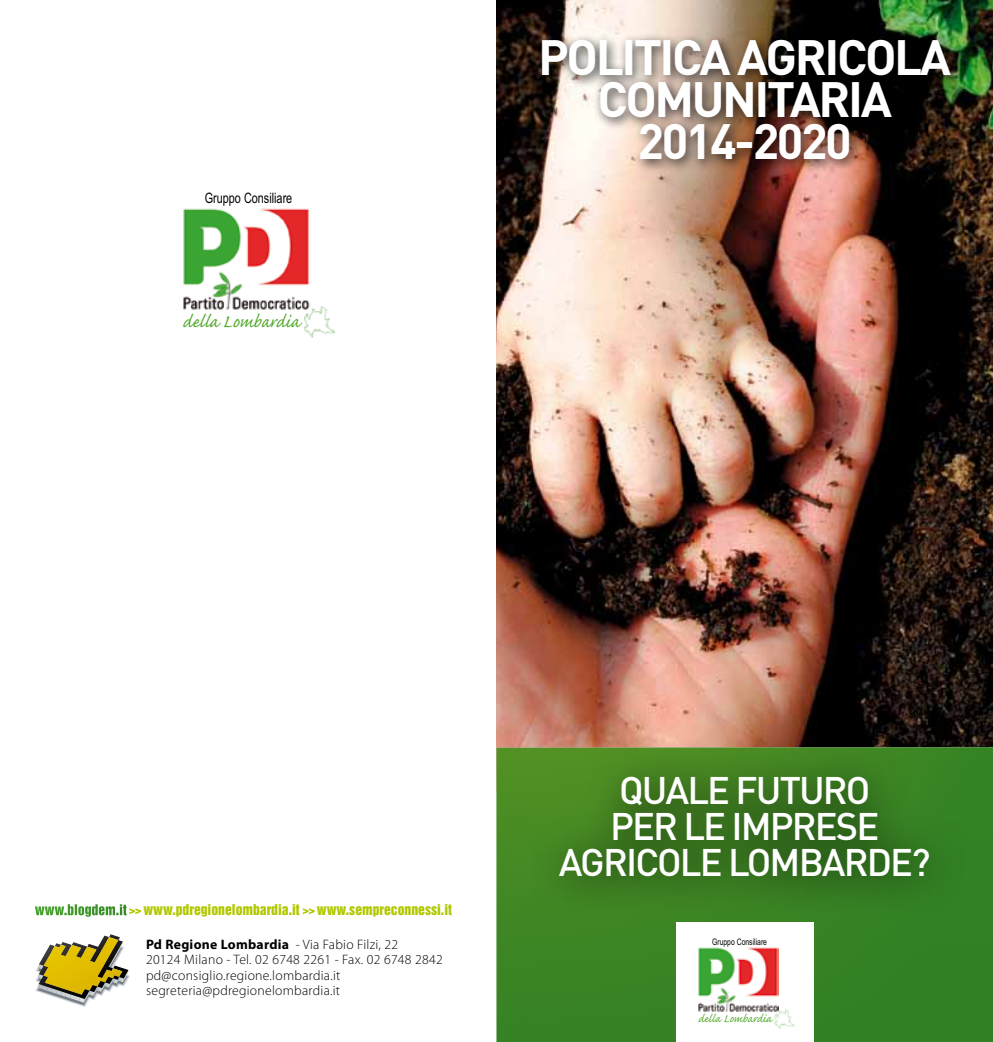
<style>
.page{position:relative;width:993px;height:1042px;background:#fff}
.page>*{position:absolute;margin:0;border:0;box-sizing:border-box;transform-origin:0 0}
.t1{font:700 49px/42px "DIN";letter-spacing:-.05em;color:#fff;text-align:center}
.t2{font:500 37.98px/35.9px "DIN";letter-spacing:-.05em;color:#fff;text-align:center}
.t3{font:22.57px "Caflisch Script";color:#50a928}
.t4{font:14.35px "Arial";color:#000;scale:.76 1}
.t5{font:14.17px "Caflisch Script";color:#50a928}
.t6{font:300 13.65px/15.4px "Myriad Pro";letter-spacing:.02em;color:#000}
.t7{font:13.65px "Helvetica Inserat LT Std";color:#b1c800}
.t8{font:8.92px "Arial";color:#000;scale:.76 1}
.s1{color:#fff}
.s2{font-weight:700}
</style>
<div class="page">
<img style="left:496px;top:0;width:496px;height:747px">
<div style="left:496px;top:747px;width:496px;height:295px;background:linear-gradient(to right,#3f8624,#318024)"></div>
<svg style="left:129px;top:908px;width:12px;height:6px"></svg>
<svg style="left:303px;top:908px;width:11px;height:6px"></svg>
<svg style="left:35px;top:934px;width:95px;height:73px"></svg>
<div style="left:675px;top:923px;width:138px;height:119px;background:#fff"></div>
<img style="left:774px;top:1009px;width:20px;height:19px">
<img style="left:698px;top:947px;width:79px;height:65px">
<img style="left:303px;top:306px;width:33px;height:31px">
<img style="left:183px;top:208px;width:127px;height:104px">
<div style="left:534px;top:33px;width:429px;height:141px;background:#000;opacity:.75"></div>
<div style="left:527px;top:743px;width:441px;height:175px;background:#000;opacity:.75"></div>
<p class="t4" style="left:205px;top:189px;width:117px">Gruppo Consiliare</p>
<h3 class="t3" style="left:182px;top:310px;width:118px">della Lombardia</h3>
<h1 class="t1" style="left:538px;top:35px;width:414px">POLITICA AGRICOLA<br>COMUNITARIA<br>2014-2020</h1>
<p class="t7" style="left:35px;top:901px;width:266px"><span class="s1">www.blogdem.it</span> www.pdregionelombardia.it</p>
<p class="t7" style="left:317px;top:901px;width:137px">www.sempreconnessi.it</p>
<p class="t6" style="left:146px;top:937px;width:298px"><span class="s2">Pd Regione Lombardia</span> - Via Fabio Filzi, 22<br>20124 Milano - Tel. 02 6748 2261 - Fax. 02 6748 2842 pd@consiglio.regione.lombardia.it segreteria@pdregionelombardia.it</p>
<h2 class="t2" style="left:558px;top:771px;width:373px">QUALE FUTURO<br>PER LE IMPRESE<br>AGRICOLE LOMBARDE?</h2>
<p class="t8" style="left:712px;top:935px;width:74px">Gruppo Consiliare</p>
<p class="t5" style="left:698px;top:1011px;width:75px">della Lombardia</p>
</div>
